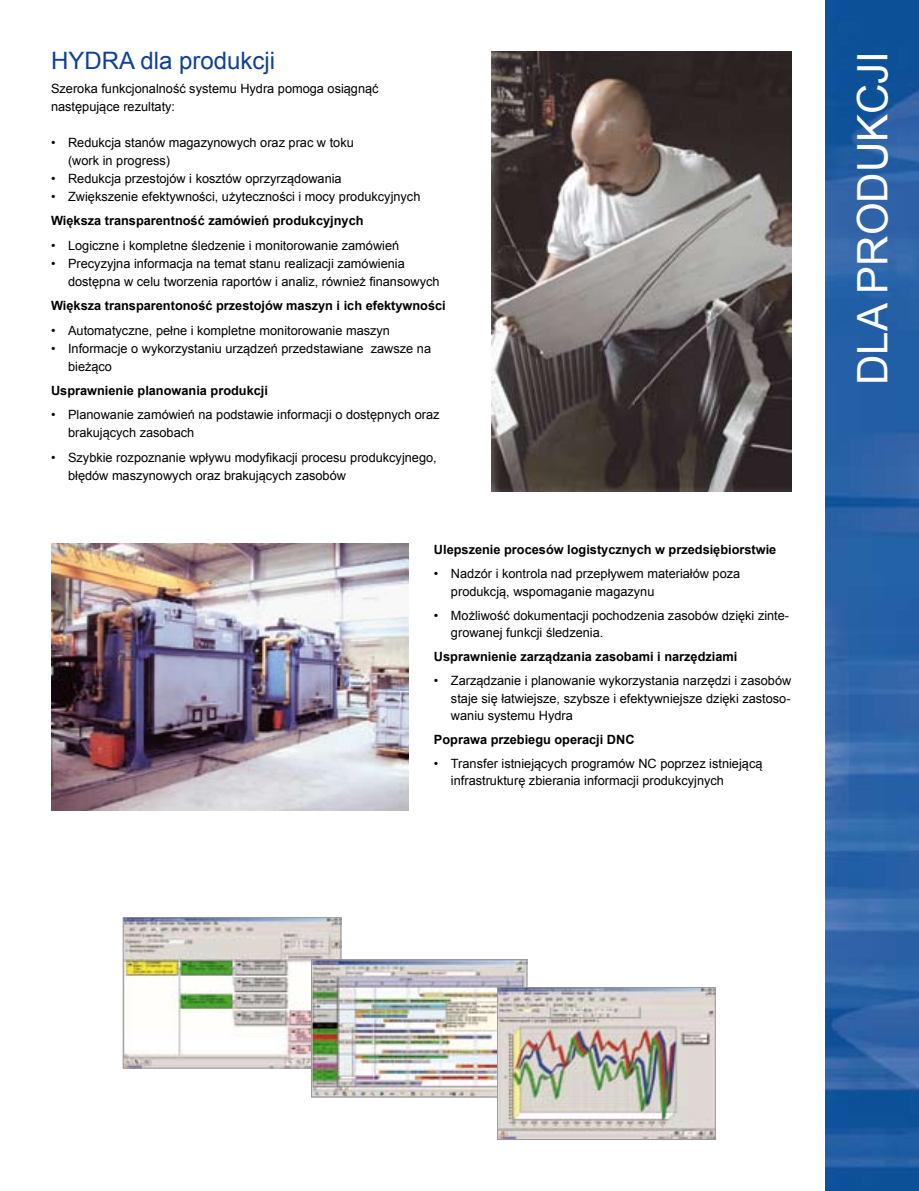
<style>
.page{position:relative;width:919px;height:1191px;background:#fff}
.page>*{position:absolute;margin:0;border:0;box-sizing:border-box;transform-origin:0 0}
.t1{font:42px "Arial";color:#fff}
.t2{font:24px "Arial";color:#0e4096}
.t3{font:12.75px/18px "Arial";color:#000}
.t4{font:700 12.75px "Arial";color:#000}
</style>
<div class="page">
<img style="left:825px;top:0;width:93px;height:1191px">
<img style="left:491px;top:51px;width:300px;height:441px">
<img style="left:51px;top:544px;width:357px;height:266px">
<img style="left:125px;top:919px;width:214px;height:147px">
<div style="left:123px;top:917px;width:218px;height:151px;border:1px solid #97979b"></div>
<img style="left:313px;top:961px;width:212px;height:134px">
<div style="left:311px;top:959px;width:216px;height:138px;border:1px solid #97979b"></div>
<img style="left:499px;top:989px;width:214px;height:149px">
<div style="left:497px;top:987px;width:218px;height:153px;border:1px solid #97979b"></div>
<h2 class="t2" style="left:51px;top:44px;width:226px">HYDRA dla produkcji</h2>
<p class="t3" style="left:51px;top:80px;width:329px">Szeroka funkcjonalność systemu Hydra pomoga osiągnąć następujące rezultaty:</p>
<p class="t3" style="left:68px;top:134px;width:287px;text-indent:-17px">• Redukcja stanów magazynowych oraz prac w toku (work in progress)</p>
<p class="t3" style="left:51px;top:170px;width:292px">• Redukcja przestojów i kosztów oprzyrządowania</p>
<p class="t3" style="left:51px;top:188px;width:371px">• Zwiększenie efektywności, użyteczności i mocy produkcyjnych</p>
<p class="t4" style="left:51px;top:212px;width:314px">Większa transparentność zamówień produkcyjnych</p>
<p class="t3" style="left:51px;top:236px;width:349px">• Logiczne i kompletne śledzenie i monitorowanie zamówień</p>
<p class="t3" style="left:68px;top:254px;width:373px;text-indent:-17px">• Precyzyjna informacja na temat stanu realizacji zamówienia dostępna w celu tworzenia raportów i analiz, również finansowych</p>
<p class="t4" style="left:51px;top:297px;width:396px">Większa transparentoność przestojów maszyn i ich efektywności</p>
<p class="t3" style="left:51px;top:321px;width:340px">• Automatyczne, pełne i kompletne monitorowanie maszyn</p>
<p class="t3" style="left:68px;top:339px;width:364px;text-indent:-17px">• Informacje o wykorzystaniu urządzeń przedstawiane zawsze na bieżąco</p>
<p class="t4" style="left:51px;top:382px;width:218px">Usprawnienie planowania produkcji</p>
<p class="t3" style="left:68px;top:406px;width:373px;text-indent:-17px">• Planowanie zamówień na podstawie informacji o dostępnych oraz brakujących zasobach</p>
<p class="t3" style="left:68px;top:448px;width:370px;text-indent:-17px">• Szybkie rozpoznanie wpływu modyfikacji procesu produkcyjnego, błędów maszynowych oraz brakujących zasobów</p>
<p class="t4" style="left:434px;top:541px;width:344px">Ulepszenie procesów logistycznych w przedsiębiorstwie</p>
<p class="t3" style="left:451px;top:565px;width:291px;line-height:17.2px;text-indent:-17px">• Nadzór i kontrola nad przepływem materiałów poza produkcją, wspomaganie magazynu</p>
<p class="t3" style="left:451px;top:607px;width:340px;line-height:17.2px;text-indent:-17px">• Możliwość dokumentacji pochodzenia zasobów dzięki zinte&shy;growanej funkcji śledzenia.</p>
<p class="t4" style="left:434px;top:648px;width:305px">Usprawnienie zarządzania zasobami i narzędziami</p>
<p class="t3" style="left:451px;top:672px;width:342px;line-height:17.2px;text-align:justify;text-indent:-17px">• Zarządzanie i planowanie wykorzystania narzędzi i zasobów staje się łatwiejsze, szybsze i efektywniejsze dzięki zastoso&shy;waniu systemu Hydra</p>
<p class="t4" style="left:434px;top:730px;width:202px">Poprawa przebiegu operacji DNC</p>
<p class="t3" style="left:451px;top:755px;width:313px;line-height:17.2px;text-indent:-17px">• Transfer istniejących programów NC poprzez istniejącą infrastrukturę zbierania informacji produkcyjnych</p>
<h1 class="t1" style="left:845px;top:385px;width:335px;rotate:-90deg">DLA PRODUKCJI</h1>
</div>
